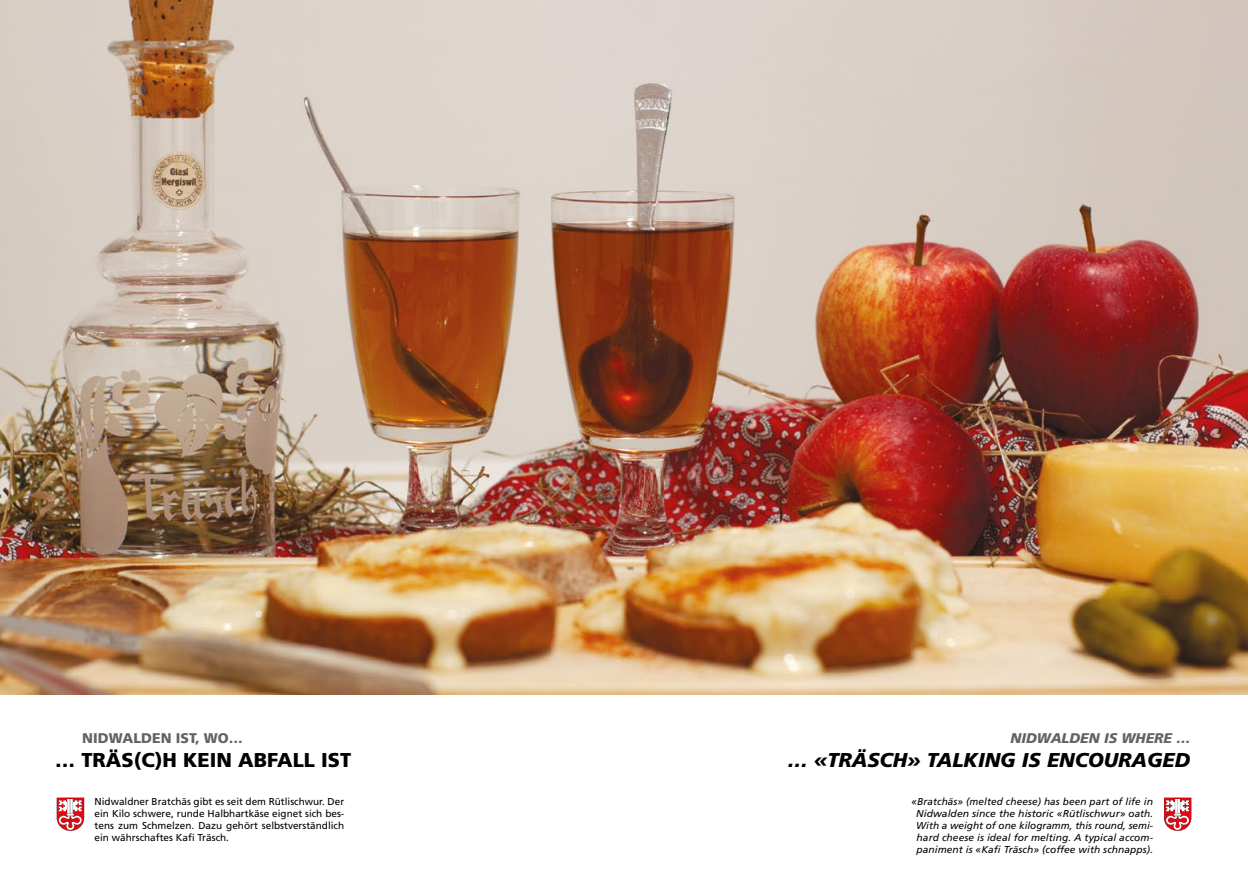
<style>
.page{position:relative;width:1248px;height:882px;background:#fff}
.page>*{position:absolute;margin:0;border:0;box-sizing:border-box;transform-origin:0 0}
.t1{font:italic 900 20px "Frutiger";color:#000}
.t2{font:900 20px "Frutiger";color:#000}
.t3{font:italic 900 14px "Frutiger";color:#646363}
.t4{font:900 14px "Frutiger";color:#646363}
.t5{font:italic 10px/12px "Frutiger";letter-spacing:.005em;color:#000;text-align:center}
.t6{font:10px/12px "Frutiger";color:#000;text-align:justify}
</style>
<div class="page">
<img style="left:0;top:0;width:1247px;height:694px">
<svg style="left:57px;top:797px;width:27px;height:33px"></svg>
<svg style="left:1164px;top:797px;width:27px;height:33px"></svg>
<h2 class="t4" style="left:82px;top:729px;width:162px">NIDWALDEN IST, WO…</h2>
<h1 class="t2" style="left:55px;top:747px;width:297px">… TRÄS(C)H KEIN ABFALL IST</h1>
<h2 class="t3" style="left:1010px;top:729px;width:181px">NIDWALDEN IS WHERE …</h2>
<h1 class="t1" style="left:787px;top:747px;width:404px">… «TRÄSCH» TALKING IS ENCOURAGED</h1>
<p class="t6" style="left:95px;top:795px;width:251px">Nidwaldner Bratchäs gibt es seit dem Rütlischwur. Der ein Kilo schwere, runde Halbhartkäse eignet sich bes&shy;tens zum Schmelzen. Dazu gehört selbstverständlich ein währschaftes Kafi Träsch.</p>
<p class="t5" style="left:911px;top:795px;width:243px">«Bratchäs» (melted cheese) has been part of life in Nidwalden since the historic «Rütlischwur» oath.<br>With a weight of one kilogramm, this round, semi&shy;hard cheese is ideal for melting. A typical accom&shy;paniment is «Kafi Träsch» (coffee with schnapps).</p>
</div>
